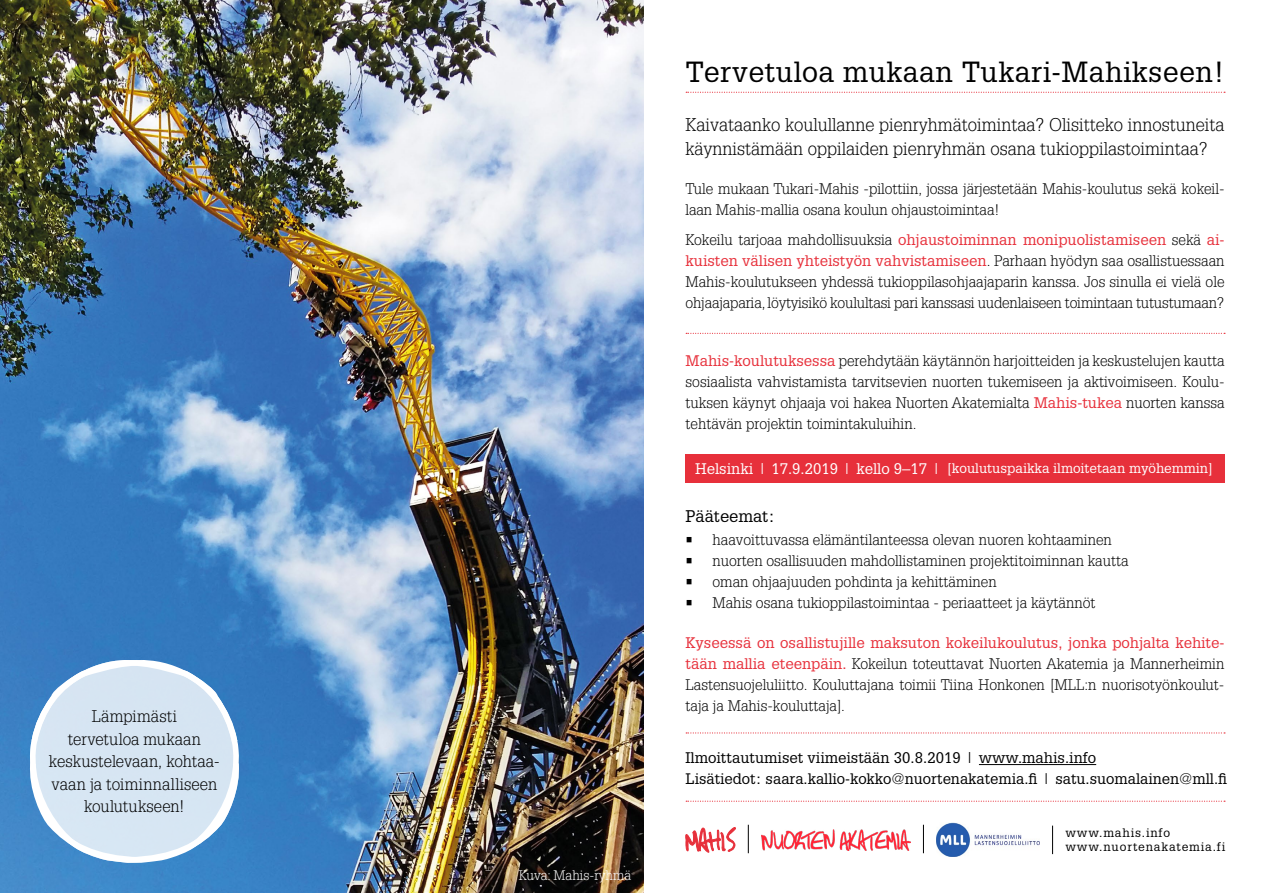
<style>
.page{position:relative;width:1263px;height:893px;background:#fff}
.page>*{position:absolute;margin:0;border:0;box-sizing:border-box;transform-origin:0 0}
.t1{font:28.5px "Glypha LT Std";letter-spacing:.015em;color:#000}
.t2{font:300 18px/24px "Glypha LT Std";color:#000}
.t3{font:300 16.5px/22.5px "Glypha LT Std";letter-spacing:.005em;color:#000;text-align:center}
.t4{font:16.5px "Glypha LT Std";color:#000}
.t5{font:300 15px/21px "Glypha LT Std";color:#000;text-align:justify}
.t6{font:15px "Glypha LT Std";color:#000}
.t7{font:14.85px "Glypha LT Std";color:#000}
.t8{font:13.5px "Glypha LT Std";color:#fff}
.t9{font:300 13.5px "Glypha LT Std";color:#fff}
.t10{font:12px/13.5px "Glypha LT Std";letter-spacing:.07em;color:#000}
.s1{font-weight:400;color:#e7303b}
.s2{font-size:15px}
</style>
<div class="page">
<img style="left:0;top:0;width:644px;height:893px">
<svg style="left:685px;top:827px;width:51px;height:25px"></svg>
<svg style="left:748px;top:825px;width:1px;height:28px"></svg>
<svg style="left:923px;top:825px;width:1px;height:28px"></svg>
<img style="left:936px;top:823px;width:104px;height:34px">
<img style="left:761px;top:829px;width:149px;height:22px">
<svg style="left:1052px;top:826px;width:1px;height:28px"></svg>
<svg style="left:686px;top:333px;width:539px;height:1px"></svg>
<div style="left:685px;top:454px;width:539px;height:29px;background:#e7303b"></div>
<hr style="left:979px;top:764px;width:117px;height:1px;background:#000">
<svg style="left:686px;top:92px;width:539px;height:1px"></svg>
<svg style="left:686px;top:801px;width:539px;height:1px"></svg>
<svg style="left:30px;top:649px;width:211px;height:217px;background:#b2cee7"></svg>
<svg style="left:686px;top:732px;width:539px;height:1px"></svg>
<p class="t3" style="left:49px;top:705px;width:172px">Lämpimästi<br>tervetuloa mukaan keskustelevaan, kohtaa&shy;vaan ja toiminnalliseen koulutukseen!</p>
<p class="t9" style="left:519px;top:868px;width:114px">Kuva: Mahis-ryhmä</p>
<h1 class="t1" style="left:685px;top:54px;width:540px">Tervetuloa mukaan Tukari-Mahikseen!</h1>
<p class="t2" style="left:685px;top:113px;width:540px">Kaivataanko koulullanne pienryhmätoimintaa? Olisitteko innostuneita käynnistämään oppilaiden pienryhmän osana tukioppilastoimintaa?</p>
<p class="t5" style="left:685px;top:178px;width:540px">Tule mukaan Tukari-Mahis -pilottiin, jossa järjestetään Mahis-koulutus sekä kokeil&shy;laan Mahis-mallia osana koulun ohjaustoimintaa!</p>
<p class="t5" style="left:685px;top:229px;width:540px">Kokeilu tarjoaa mahdollisuuksia <span class="s1">ohjaustoiminnan monipuolistamiseen</span> sekä <span class="s1">ai&shy;kuisten välisen yhteistyön vahvistamiseen</span>. Parhaan hyödyn saa osallistuessaan Mahis-koulutukseen yhdessä tukioppilasohjaajaparin kanssa. Jos sinulla ei vielä ole ohjaajaparia, löytyisikö koulultasi pari kanssasi uudenlaiseen toimintaan tutustumaan?</p>
<p class="t5" style="left:686px;top:351px;width:540px"><span class="s1">Mahis-koulutuksessa</span> perehdytään käytännön harjoitteiden ja keskustelujen kautta sosiaalista vahvistamista tarvitsevien nuorten tukemiseen ja aktivoimiseen. Koulu&shy;tuksen käynyt ohjaaja voi hakea Nuorten Akatemialta <span class="s1">Mahis-tukea</span> nuorten kanssa tehtävän projektin toimintakuluihin.</p>
<p class="t8" style="left:695px;top:460px;width:519px"><span class="s2">Helsinki | 17.9.2019 | kello 9–17 |</span> [koulutuspaikka ilmoitetaan myöhemmin]</p>
<p class="t4" style="left:685px;top:506px;width:91px">Pääteemat:</p>
<p class="t5" style="left:685px;top:529px;width:428px">• haavoittuvassa elämäntilanteessa olevan nuoren kohtaaminen</p>
<p class="t5" style="left:685px;top:550px;width:445px">• nuorten osallisuuden mahdollistaminen projektitoiminnan kautta</p>
<p class="t5" style="left:685px;top:571px;width:313px">• oman ohjaajuuden pohdinta ja kehittäminen</p>
<p class="t5" style="left:685px;top:592px;width:411px">• Mahis osana tukioppilastoimintaa - periaatteet ja käytännöt</p>
<p class="t5" style="left:685px;top:632px;width:540px"><span class="s1">Kyseessä on osallistujille maksuton kokeilukoulutus, jonka pohjalta kehite&shy;tään mallia eteenpäin.</span> Kokeilun toteuttavat Nuorten Akatemia ja Mannerheimin Lastensuojeluliitto. Kouluttajana toimii Tiina Honkonen [MLL:n nuorisotyönkoulut&shy;taja ja Mahis-kouluttaja].</p>
<p class="t6" style="left:686px;top:749px;width:412px">Ilmoittautumiset viimeistään 30.8.2019 | www.mahis.info</p>
<p class="t7" style="left:686px;top:770px;width:543px">Lisätiedot: saara.kallio-kokko@nuortenakatemia.fi | satu.suomalainen@mll.fi</p>
<p class="t10" style="left:1065px;top:826px;width:161px">www.mahis.info www.nuortenakatemia.fi</p>
</div>
